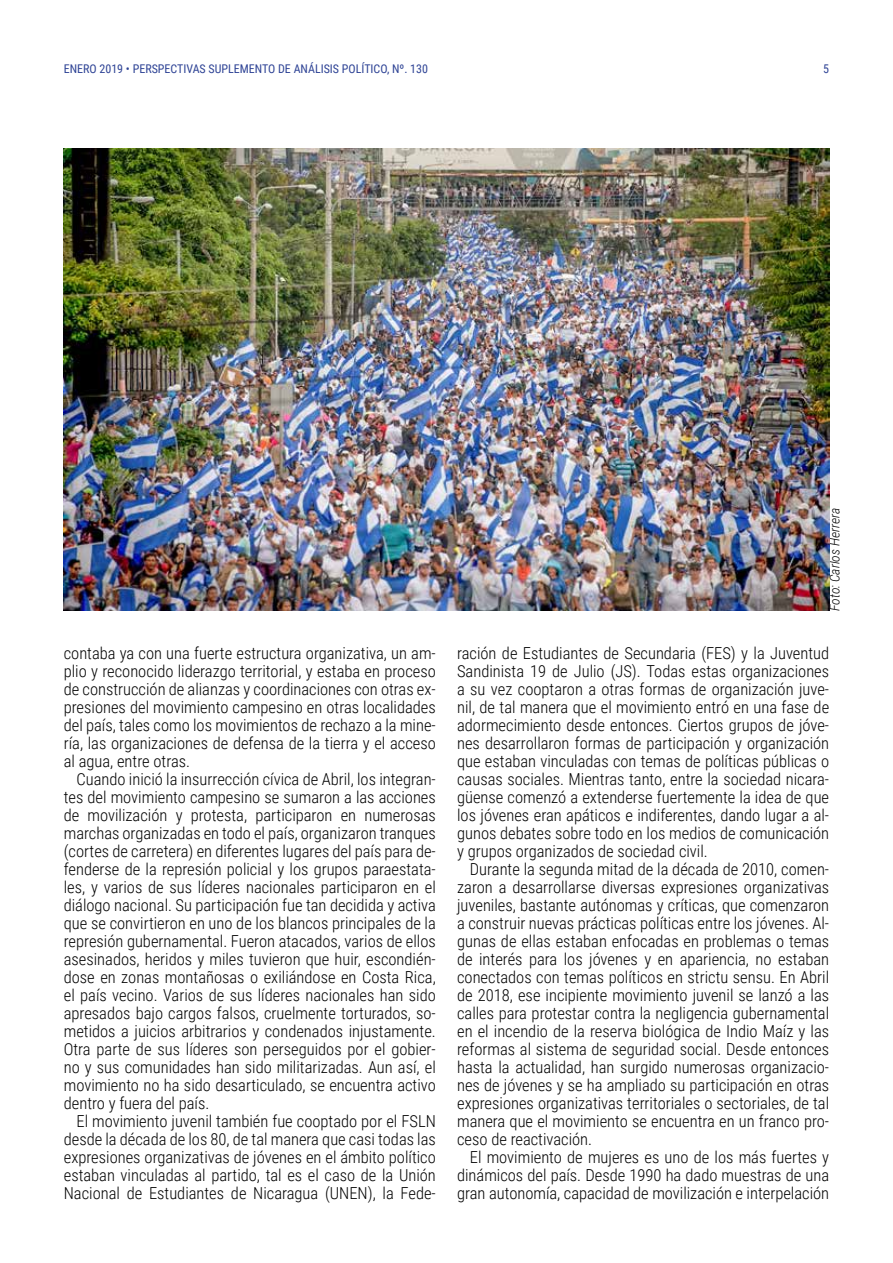
<style>
.page{position:relative;width:893px;height:1263px;background:#fff}
.page>*{position:absolute;margin:0;border:0;box-sizing:border-box;transform-origin:0 0}
.t1{font:300 16.5px/18px "Roboto Condensed";color:#000;text-align:justify}
.t2{font:italic 300 13.5px "Roboto Condensed";color:#000}
.t3{font:12px "Roboto Condensed";color:#2e4395}
</style>
<div class="page">
<img style="left:64px;top:149px;width:765px;height:462px">
<p class="t3" style="left:64px;top:60px;width:366px">ENERO 2019 • PERSPECTIVAS SUPLEMENTO DE ANÁLISIS POLÍTICO, Nº. 130</p>
<p class="t3" style="left:823px;top:60px;width:7px">5</p>
<p class="t1" style="left:64px;top:644px;width:374px">contaba ya con una fuerte estructura organizativa, un am&shy;plio y reconocido liderazgo territorial, y estaba en proceso de construcción de alianzas y coordinaciones con otras ex&shy;presiones del movimiento campesino en otras localidades del país, tales como los movimientos de rechazo a la mine&shy;ría, las organizaciones de defensa de la tierra y el acceso al agua, entre otras.</p>
<p class="t1" style="left:64px;top:770px;width:374px;text-indent:13px">Cuando inició la insurrección cívica de Abril, los integran&shy;tes del movimiento campesino se sumaron a las acciones de movilización y protesta, participaron en numerosas marchas organizadas en todo el país, organizaron tranques (cortes de carretera) en diferentes lugares del país para de&shy;fenderse de la represión policial y los grupos paraestata&shy;les, y varios de sus líderes nacionales participaron en el diálogo nacional. Su participación fue tan decidida y activa que se convirtieron en uno de los blancos principales de la represión gubernamental. Fueron atacados, varios de ellos asesinados, heridos y miles tuvieron que huir, escondién&shy;dose en zonas montañosas o exiliándose en Costa Rica, el país vecino. Varios de sus líderes nacionales han sido apresados bajo cargos falsos, cruelmente torturados, so&shy;metidos a juicios arbitrarios y condenados injustamente.<br>Otra parte de sus líderes son perseguidos por el gobier&shy;no y sus comunidades han sido militarizadas. Aun así, el movimiento no ha sido desarticulado, se encuentra activo dentro y fuera del país.</p>
<p class="t1" style="left:64px;top:1112px;width:374px;text-indent:13px">El movimiento juvenil también fue cooptado por el FSLN desde la década de los 80, de tal manera que casi todas las expresiones organizativas de jóvenes en el ámbito político estaban vinculadas al partido, tal es el caso de la Unión Nacional de Estudiantes de Nicaragua (UNEN), la Fede-</p>
<p class="t2" style="left:825px;top:611px;width:104px;rotate:-90deg">Foto: Carlos Herrera</p>
<p class="t1" style="left:457px;top:644px;width:374px">ración de Estudiantes de Secundaria (FES) y la Juventud Sandinista 19 de Julio (JS). Todas estas organizaciones a su vez cooptaron a otras formas de organización juve&shy;nil, de tal manera que el movimiento entró en una fase de adormecimiento desde entonces. Ciertos grupos de jóve&shy;nes desarrollaron formas de participación y organización que estaban vinculadas con temas de políticas públicas o causas sociales. Mientras tanto, entre la sociedad nicara&shy;güense comenzó a extenderse fuertemente la idea de que los jóvenes eran apáticos e indiferentes, dando lugar a al&shy;gunos debates sobre todo en los medios de comunicación y grupos organizados de sociedad civil.</p>
<p class="t1" style="left:457px;top:860px;width:374px;text-indent:13px">Durante la segunda mitad de la década de 2010, comen&shy;zaron a desarrollarse diversas expresiones organizativas juveniles, bastante autónomas y críticas, que comenzaron a construir nuevas prácticas políticas entre los jóvenes. Al&shy;gunas de ellas estaban enfocadas en problemas o temas de interés para los jóvenes y en apariencia, no estaban conectados con temas políticos en strictu sensu. En Abril de 2018, ese incipiente movimiento juvenil se lanzó a las calles para protestar contra la negligencia gubernamental en el incendio de la reserva biológica de Indio Maíz y las reformas al sistema de seguridad social. Desde entonces hasta la actualidad, han surgido numerosas organizacio&shy;nes de jóvenes y se ha ampliado su participación en otras expresiones organizativas territoriales o sectoriales, de tal manera que el movimiento se encuentra en un franco pro&shy;ceso de reactivación.</p>
<p class="t1" style="left:457px;top:1148px;width:374px;text-indent:13px">El movimiento de mujeres es uno de los más fuertes y dinámicos del país. Desde 1990 ha dado muestras de una gran autonomía, capacidad de movilización e interpelación</p>
</div>
